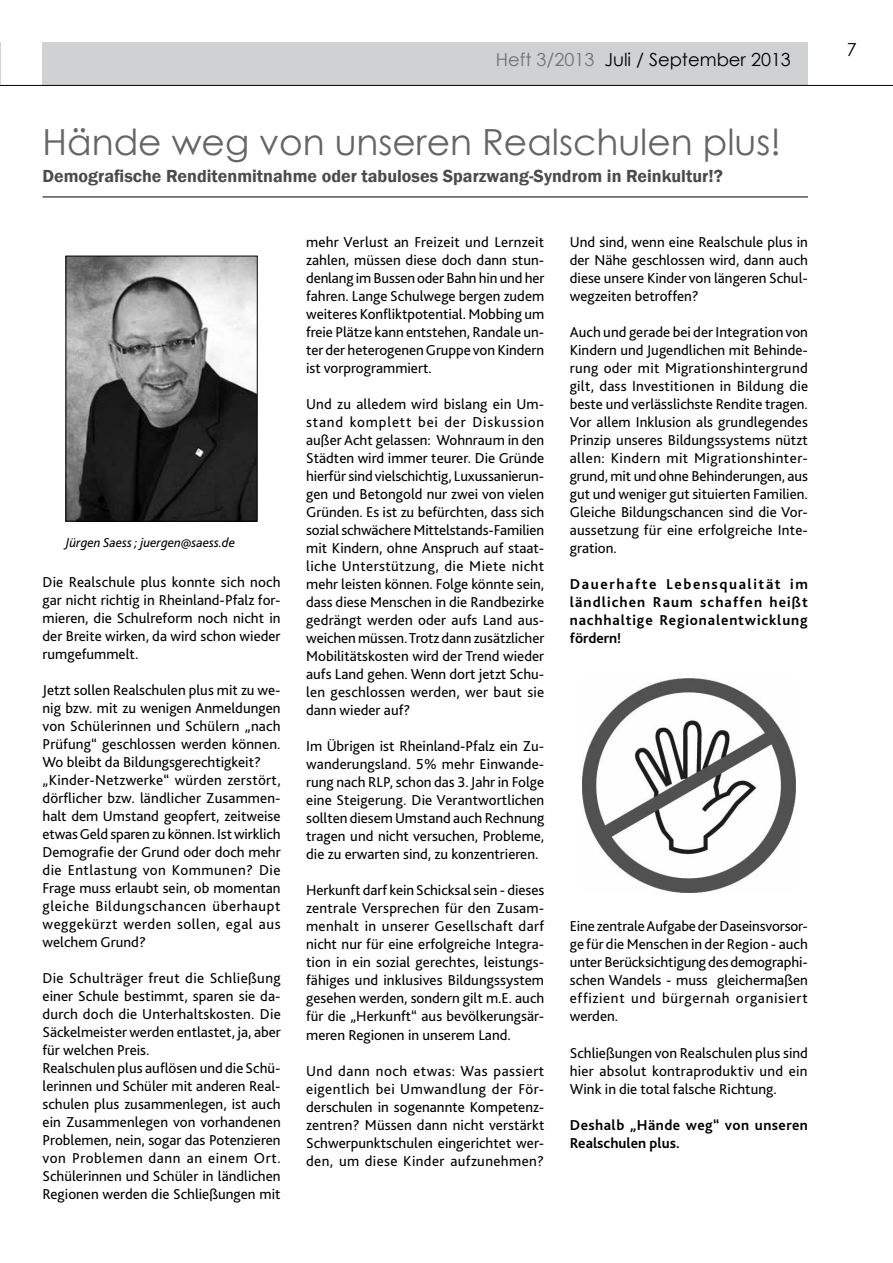
<style>
.page{position:relative;width:893px;height:1263px;background:#fff}
.page>*{position:absolute;margin:0;border:0;box-sizing:border-box;transform-origin:0 0}
.t1{font:36px "Century Gothic";color:#646567}
.t2{font:600 18px "Franklin Gothic";color:#4b4b4d}
.t3{font:18px "Century Gothic";color:#000}
.t4{font:15px/18px "Bliss 2";color:#000;text-align:justify}
.t5{font:700 15px/18px "Bliss 2";letter-spacing:.03em;color:#000;text-align:justify}
.t6{font:italic 13.5px "Bliss 2";color:#000}
.s1{color:#707172}
</style>
<div class="page">
<div style="left:43px;top:43px;width:765px;height:42px;background:#d0d1d2"></div>
<hr style="left:0;top:85px;width:893px;height:1px;background:#000">
<img style="left:583px;top:679px;width:212px;height:213px">
<hr style="left:43px;top:197px;width:765px;height:1px;background:#000">
<img style="left:68px;top:258px;width:188px;height:261px">
<div style="left:66px;top:256px;width:192px;height:265px;border:1px solid #000"></div>
<p class="t3" style="left:496px;top:47px;width:297px"><span class="s1">Heft 3/2013</span> Juli / September 2013</p>
<h1 class="t1" style="left:43px;top:116px;width:740px">Hände weg von unseren Realschulen plus!</h1>
<p class="t2" style="left:43px;top:164px;width:682px">Demografische Renditenmitnahme oder tabuloses Sparzwang-Syndrom in Reinkultur!?</p>
<p class="t6" style="left:66px;top:534px;width:171px">Jürgen Saess ; juergen@saess.de</p>
<p class="t4" style="left:43px;top:572px;width:240px">Die Realschule plus konnte sich noch gar nicht richtig in Rheinland-Pfalz for&shy;mieren, die Schulreform noch nicht in der Breite wirken, da wird schon wieder rumgefummelt.</p>
<p class="t4" style="left:43px;top:680px;width:240px;text-align:left">Jetzt sollen Realschulen plus mit zu we&shy;nig bzw. mit zu wenigen Anmeldungen von Schülerinnen und Schülern „nach Prüfung“ geschlossen werden können.<br>Wo bleibt da Bildungsgerechtigkeit? „Kinder-Netzwerke“ würden zerstört, dörflicher bzw. ländlicher Zusammen&shy;halt dem Umstand geopfert, zeitweise etwas Geld sparen zu können. Ist wirklich Demografie der Grund oder doch mehr die Entlastung von Kommunen? Die Frage muss erlaubt sein, ob momentan gleiche Bildungschancen überhaupt weggekürzt werden sollen, egal aus welchem Grund?</p>
<p class="t4" style="left:43px;top:968px;width:240px;text-align:left">Die Schulträger freut die Schließung einer Schule bestimmt, sparen sie da&shy;durch doch die Unterhaltskosten. Die Säckelmeister werden entlastet, ja, aber für welchen Preis.<br>Realschulen plus auflösen und die Schü&shy;lerinnen und Schüler mit anderen Real&shy;schulen plus zusammenlegen, ist auch ein Zusammenlegen von vorhandenen Problemen, nein, sogar das Potenzieren von Problemen dann an einem Ort.<br>Schülerinnen und Schüler in ländlichen Regionen werden die Schließungen mit</p>
<p class="t4" style="left:306px;top:233px;width:240px">mehr Verlust an Freizeit und Lernzeit zahlen, müssen diese doch dann stun&shy;denlang im Bussen oder Bahn hin und her fahren. Lange Schulwege bergen zudem weiteres Konfliktpotential. Mobbing um freie Plätze kann entstehen, Randale un&shy;ter der heterogenen Gruppe von Kindern ist vorprogrammiert.</p>
<p class="t4" style="left:306px;top:395px;width:240px">Und zu alledem wird bislang ein Um&shy;stand komplett bei der Diskussion außer Acht gelassen: Wohnraum in den Städten wird immer teurer. Die Gründe hierfür sind vielschichtig, Luxussanierun&shy;gen und Betongold nur zwei von vielen Gründen. Es ist zu befürchten, dass sich sozial schwächere Mittelstands-Familien mit Kindern, ohne Anspruch auf staat&shy;liche Unterstützung, die Miete nicht mehr leisten können. Folge könnte sein, dass diese Menschen in die Randbezirke gedrängt werden oder aufs Land aus&shy;weichen müssen. Trotz dann zusätzlicher Mobilitätskosten wird der Trend wieder aufs Land gehen. Wenn dort jetzt Schu&shy;len geschlossen werden, wer baut sie dann wieder auf?</p>
<p class="t4" style="left:306px;top:737px;width:240px">Im Übrigen ist Rheinland-Pfalz ein Zu&shy;wanderungsland. 5% mehr Einwande&shy;rung nach RLP, schon das 3. Jahr in Folge eine Steigerung. Die Verantwortlichen sollten diesem Umstand auch Rechnung tragen und nicht versuchen, Probleme, die zu erwarten sind, zu konzentrieren.</p>
<p class="t4" style="left:306px;top:881px;width:240px">Herkunft darf kein Schicksal sein - dieses zentrale Versprechen für den Zusam&shy;menhalt in unserer Gesellschaft darf nicht nur für eine erfolgreiche Integra&shy;tion in ein sozial gerechtes, leistungs&shy;fähiges und inklusives Bildungssystem gesehen werden, sondern gilt m.E. auch für die „Herkunft“ aus bevölkerungsär&shy;meren Regionen in unserem Land.</p>
<p class="t4" style="left:306px;top:1061px;width:240px">Und dann noch etwas: Was passiert eigentlich bei Umwandlung der För&shy;derschulen in sogenannte Kompetenz&shy;zentren? Müssen dann nicht verstärkt Schwerpunktschulen eingerichtet wer&shy;den, um diese Kinder aufzunehmen?</p>
<p class="t4" style="left:570px;top:233px;width:240px">Und sind, wenn eine Realschule plus in der Nähe geschlossen wird, dann auch diese unsere Kinder von längeren Schul&shy;wegzeiten betroffen?</p>
<p class="t4" style="left:570px;top:323px;width:240px">Auch und gerade bei der Integration von Kindern und Jugendlichen mit Behinde&shy;rung oder mit Migrationshintergrund gilt, dass Investitionen in Bildung die beste und verlässlichste Rendite tragen.<br>Vor allem Inklusion als grundlegendes Prinzip unseres Bildungssystems nützt allen: Kindern mit Migrationshinter&shy;grund, mit und ohne Behinderungen, aus gut und weniger gut situierten Familien.<br>Gleiche Bildungschancen sind die Vor&shy;aussetzung für eine erfolgreiche Inte&shy;gration.</p>
<p class="t5" style="left:570px;top:575px;width:240px">Dauerhafte Lebensqualität im ländlichen Raum schaffen heißt nachhaltige Regionalentwicklung fördern!</p>
<p class="t4" style="left:570px;top:917px;width:240px">Eine zentrale Aufgabe der Daseinsvorsor&shy;ge für die Menschen in der Region - auch unter Berücksichtigung des demographi&shy;schen Wandels - muss gleichermaßen effizient und bürgernah organisiert werden.</p>
<p class="t4" style="left:570px;top:1043px;width:240px">Schließungen von Realschulen plus sind hier absolut kontraproduktiv und ein Wink in die total falsche Richtung.</p>
<p class="t5" style="left:570px;top:1115px;width:240px">Deshalb „Hände weg“ von unseren<br>Realschulen plus.</p>
<p class="t3" style="left:847px;top:37px;width:11px">7</p>
</div>
